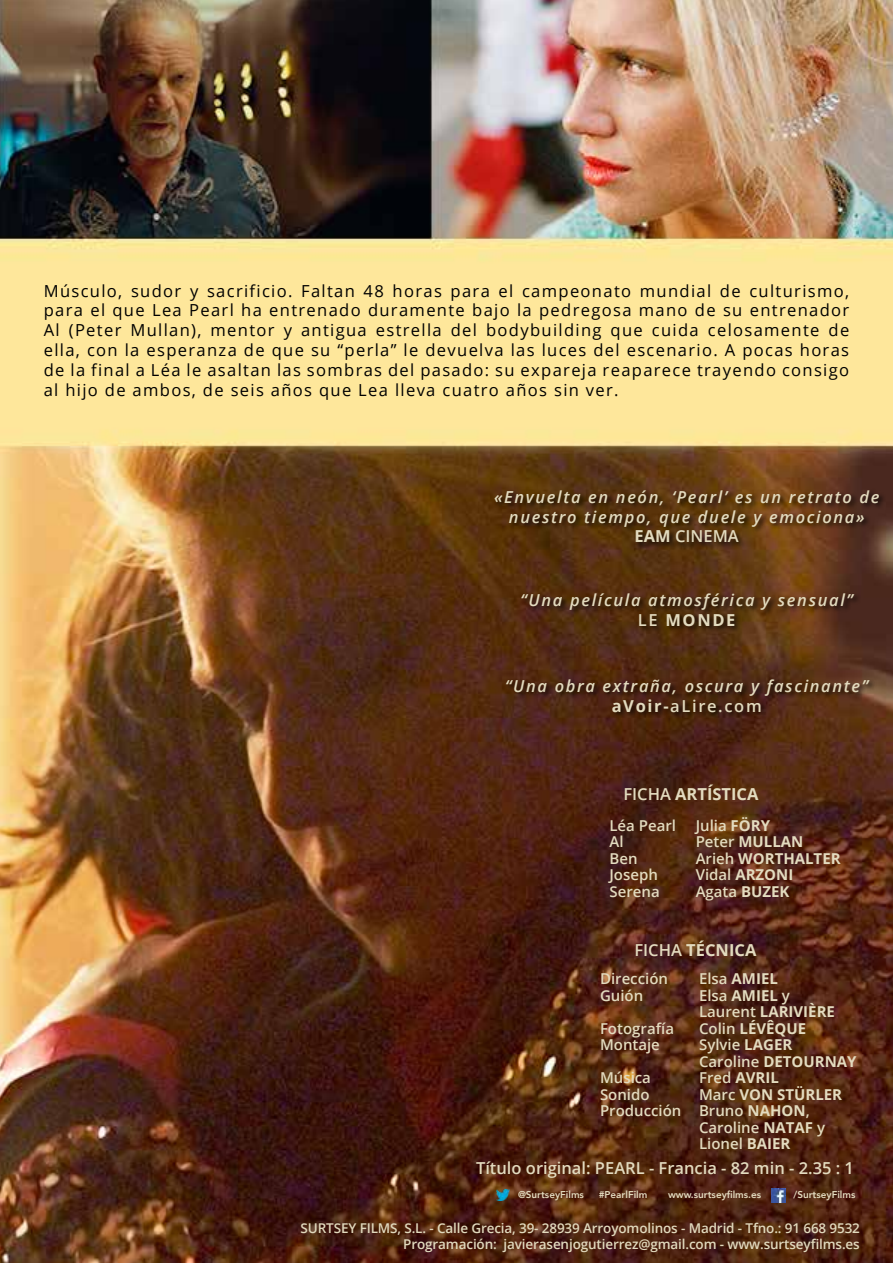
<style>
.page{position:relative;width:893px;height:1263px;background:#fff}
.page>*{position:absolute;margin:0;border:0;box-sizing:border-box;transform-origin:0 0}
.t1{font:16.5px/19.8px "Open Sans";letter-spacing:.08em;color:#000;text-align:justify}
.t2{font:italic 600 16.5px/19.8px "Open Sans";letter-spacing:.1em;color:#e3dbbf;text-align:center}
.t3{font:600 16.5px "Open Sans";color:#e3dbbf}
.t4{font:700 16.5px "Open Sans";color:#e3dbbf}
.t5{font:700 15px/16.5px "Open Sans";color:#e3dbbf}
.t6{font:600 15px/16.5px "Open Sans";color:#e3dbbf}
.t7{font:600 13.5px/16.2px "Open Sans";letter-spacing:-.01em;color:#e1d9bd;text-align:right}
.t8{font:800 9.9px "Avenir";color:#e3dbbf}
.s1{font-weight:700;font-style:normal}
.s2{font-style:normal}
.s3{font-weight:600}
</style>
<div class="page">
<img style="left:0;top:0;width:893px;height:1263px">
<img style="left:496px;top:1189px;width:14px;height:12px">
<img style="left:772px;top:1188px;width:14px;height:14px">
<div style="left:493px;top:489px;width:394px;height:61px;background:#000;opacity:.75"></div>
<div style="left:520px;top:592px;width:341px;height:41px;background:#000;opacity:.75"></div>
<div style="left:505px;top:678px;width:372px;height:41px;background:#000;opacity:.75"></div>
<p class="t1" style="left:44px;top:280px;width:807px">Músculo, sudor y sacrificio. Faltan 48 horas para el campeonato mundial de culturismo, para el que Lea Pearl ha entrenado duramente bajo la pedregosa mano de su entrenador Al (Peter Mullan), mentor y antigua estrella del bodybuilding que cuida celosamente de ella, con la esperanza de que su “perla” le devuelva las luces del escenario. A pocas horas de la final a Léa le asaltan las sombras del pasado: su expareja reaparece trayendo consigo al hijo de ambos, de seis años que Lea lleva cuatro años sin ver.</p>
<p class="t2" style="left:494px;top:486px;width:387px">«Envuelta en neón, ‘Pearl’ es un retrato de nuestro tiempo, que duele y emociona»<br><span class="s1">EAM</span> <span class="s2">CINEMA</span></p>
<p class="t2" style="left:520px;top:590px;width:334px">“Una película atmosférica y sensual”<br><span class="s2">LE</span> <span class="s1">MONDE</span></p>
<p class="t2" style="left:505px;top:676px;width:365px">“Una obra extraña, oscura y fascinante” <span class="s1">aVoir-</span><span class="s2">aLire.com</span></p>
<p class="t4" style="left:623px;top:782px;width:137px"><span class="s3">FICHA</span> ARTÍSTICA</p>
<p class="t6" style="left:609px;top:817px;width:68px">Léa Pearl<br>Al<br>Ben<br>Joseph<br>Serena</p>
<p class="t5" style="left:696px;top:817px;width:146px"><span class="s3">Julia</span> FÖRY<br><span class="s3">Peter</span> MULLAN<br><span class="s3">Arieh</span> WORTHALTER<br><span class="s3">Vidal</span> ARZONI<br><span class="s3">Agata</span> BUZEK</p>
<p class="t4" style="left:634px;top:938px;width:123px"><span class="s3">FICHA</span> TÉCNICA</p>
<p class="t6" style="left:600px;top:970px;width:70px">Dirección<br>Guión</p>
<p class="t6" style="left:600px;top:1020px;width:76px">Fotografía<br>Montaje</p>
<p class="t6" style="left:600px;top:1069px;width:83px">Música<br>Sonido<br>Producción</p>
<p class="t5" style="left:699px;top:970px;width:159px"><span class="s3">Elsa</span> AMIEL<br><span class="s3">Elsa</span> AMIEL <span class="s3">y<br>Laurent</span> LARIVIÈRE<br><span class="s3">Colin</span> LÉVÊQUE<br><span class="s3">Sylvie</span> LAGER<br><span class="s3">Caroline</span> DETOURNAY<br><span class="s3">Fred</span> AVRIL<br><span class="s3">Marc</span> VON STÜRLER<br><span class="s3">Bruno</span> NAHON<span class="s3">,<br>Caroline</span> NATAF <span class="s3">y<br>Lionel</span> BAIER</p>
<p class="t3" style="left:476px;top:1156px;width:379px">Título original: PEARL - Francia - 82 min - 2.35 : 1</p>
<p class="t8" style="left:518px;top:1187px;width:68px">@SurtseyFilms</p>
<p class="t8" style="left:599px;top:1187px;width:50px">#PearlFilm</p>
<p class="t8" style="left:668px;top:1187px;width:95px">www.surtseyfilms.es</p>
<p class="t8" style="left:793px;top:1187px;width:63px">/SurtseyFilms</p>
<p class="t7" style="left:301px;top:1219px;width:561px">SURTSEY FILMS, S.L. - Calle Grecia, 39- 28939 Arroyomolinos - Madrid - Tfno.: 91 668 9532<br>Programación: javierasenjogutierrez@gmail.com - www.surtseyfilms.es</p>
</div>
